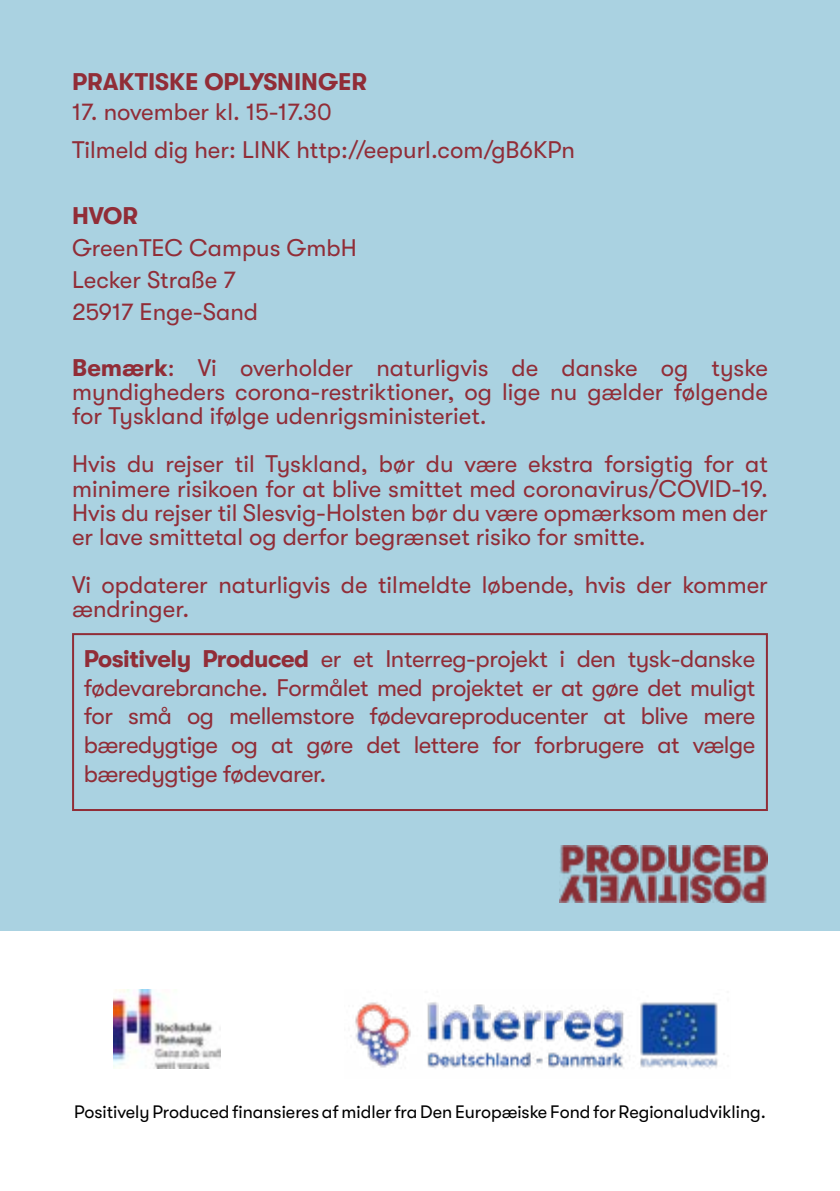
<style>
.page{position:relative;width:840px;height:1191px;background:#fff}
.page>*{position:absolute;margin:0;border:0;box-sizing:border-box;transform-origin:0 0}
.t1{font:24px/24px "GT Walsheim Pro";color:#912d37}
.t2{font:700 24px "GT Walsheim Pro";color:#912d37}
.t3{font:18px "GT Walsheim Pro";color:#000}
.s1{font-weight:700}
</style>
<div class="page">
<div style="left:0;top:0;width:839px;height:930px;background:#aad2e1"></div>
<img style="left:559px;top:845px;width:208px;height:57px">
<div style="left:72px;top:633px;width:695px;height:178px;border:2px solid #912d37"></div>
<img style="left:113px;top:989px;width:108px;height:79px">
<img style="left:355px;top:1002px;width:363px;height:67px">
<p class="t2" style="left:72px;top:69px;width:296px">PRAKTISKE OPLYSNINGER</p>
<p class="t1" style="left:72px;top:93px;width:504px;line-height:38px">17. november kl. 15-17.30<br>Tilmeld dig her: LINK http://eepurl.com/gB6KPn</p>
<p class="t2" style="left:72px;top:203px;width:67px">HVOR</p>
<p class="t1" style="left:72px;top:232px;width:286px;line-height:32px">GreenTEC Campus GmbH<br>Lecker Straße 7<br>25917 Enge-Sand</p>
<p class="t1" style="left:72px;top:356px;width:697px;text-align:justify"><span class="s1">Bemærk</span>: Vi overholder naturligvis de danske og tyske myndigheders corona-restriktioner, og lige nu gælder følgende for Tyskland ifølge udenrigsministeriet.</p>
<p class="t1" style="left:72px;top:452px;width:697px;text-align:justify">Hvis du rejser til Tyskland, bør du være ekstra forsigtig for at minimere risikoen for at blive smittet med coronavirus/COVID-19.<br>Hvis du rejser til Slesvig-Holsten bør du være opmærksom men der er lave smittetal og derfor begrænset risiko for smitte.</p>
<p class="t1" style="left:72px;top:572px;width:697px">Vi opdaterer naturligvis de tilmeldte løbende, hvis der kommer ændringer.</p>
<p class="t1" style="left:84px;top:644px;width:672px;line-height:28.8px;text-align:justify"><span class="s1">Positively Produced</span> er et Interreg-projekt i den tysk-danske fødevarebranche. Formålet med projektet er at gøre det muligt for små og mellemstore fødevareproducenter at blive mere bæredygtige og at gøre det lettere for forbrugere at vælge bæredygtige fødevarer.</p>
<p class="t3" style="left:74px;top:1102px;width:693px">Positively Produced finansieres af midler fra Den Europæiske Fond for Regionaludvikling.</p>
</div>
